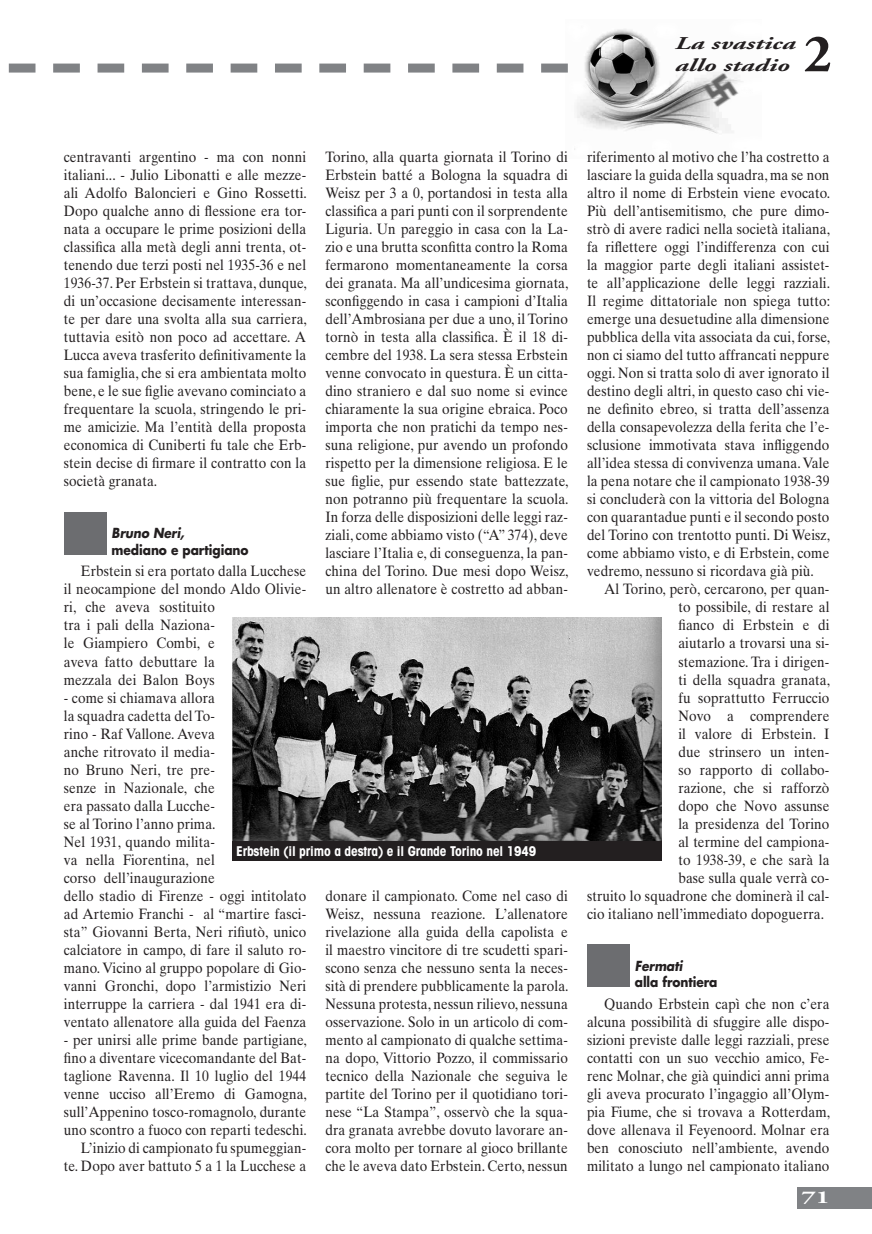
<style>
.page{position:relative;width:872px;height:1234px;background:#fff}
.page>*{position:absolute;margin:0;border:0;box-sizing:border-box;transform-origin:0 0}
.t1{font:700 54px "Adobe Garamond";color:#231f20}
.t2{font:italic 700 18px "Adobe Garamond";color:#231f20;scale:1.5 1}
.t3{font:700 18px "Adobe Garamond";color:#fff;scale:1.5 1}
.Preformatted_Text{font:15px/18px "Times Ten";letter-spacing:.01em;color:#231f20;text-align:justify;scale:.9 1}
.t4{font:700 13.5px/16.2px "Futura";letter-spacing:-.005em;color:#231f20;scale:.9 1}
.t5{font:700 condensed 13.5px "Avant Garde";letter-spacing:-.01em;color:#fff}
.s1{font-style:italic}
</style>
<div class="page">
<img style="left:566px;top:29px;width:177px;height:121px">
<svg style="left:8px;top:64px;width:560px;height:9px"></svg>
<div style="left:64px;top:512px;width:42px;height:42px;background:#6c6d70"></div>
<div style="left:587px;top:944px;width:42px;height:42px;background:#6c6d70"></div>
<div style="left:797px;top:1186px;width:75px;height:22px;background:#808285"></div>
<img style="left:232px;top:617px;width:429px;height:223px">
<div style="left:232px;top:840px;width:429px;height:20px;background:#231f20"></div>
<p class="t2" style="left:675px;top:33px;width:82px">La svastica</p>
<p class="t2" style="left:675px;top:56px;width:78px">allo stadio</p>
<p class="t1" style="left:803px;top:25px;width:30px">2</p>
<p class="Preformatted_Text" style="left:64px;top:148px;width:272px">centravanti argentino - ma con nonni italiani... - Julio Libonatti e alle mezze&shy;ali Adolfo Baloncieri e Gino Rossetti.<br>Dopo qualche anno di flessione era tor&shy;nata a occupare le prime posizioni della classifica alla metà degli anni trenta, ot&shy;tenendo due terzi posti nel 1935-36 e nel 1936-37. Per Erbstein si trattava, dunque, di un’occasione decisamente interessan&shy;te per dare una svolta alla sua carriera, tuttavia esitò non poco ad accettare. A Lucca aveva trasferito definitivamente la sua famiglia, che si era ambientata molto bene, e le sue figlie avevano cominciato a frequentare la scuola, stringendo le pri&shy;me amicizie. Ma l’entità della proposta economica di Cuniberti fu tale che Erb&shy;stein decise di firmare il contratto con la società granata.</p>
<p class="t4" style="left:112px;top:524px;width:154px"><span class="s1">Bruno Neri,<br></span>mediano e partigiano</p>
<p class="Preformatted_Text" style="left:64px;top:562px;width:271px;text-align:left;text-indent:17px">Erbstein si era portato dalla Lucchese il neocampione del mondo Aldo Olivie&shy;ri, che aveva sostituito<br>tra i pali della Naziona-<br>le Giampiero Combi, e<br>aveva fatto debuttare la<br>mezzala dei Balon Boys</p>
<p class="Preformatted_Text" style="left:64px;top:688px;width:271px;text-align:left">- come si chiamava allora<br>la squadra cadetta del To-<br>rino - Raf Vallone. Aveva<br>anche ritrovato il media-<br>no Bruno Neri, tre pre-<br>senze in Nazionale, che<br>era passato dalla Lucche-<br>se al Torino l’anno prima.<br>Nel 1931, quando milita-<br>va nella Fiorentina, nel<br>corso dell’inaugurazione<br>dello stadio di Firenze - oggi intitolato ad Artemio Franchi - al “martire fasci&shy;sta” Giovanni Berta, Neri rifiutò, unico calciatore in campo, di fare il saluto ro&shy;mano. Vicino al gruppo popolare di Gio&shy;vanni Gronchi, dopo l’armistizio Neri interruppe la carriera - dal 1941 era di&shy;ventato allenatore alla guida del Faenza</p>
<p class="Preformatted_Text" style="left:64px;top:1030px;width:272px">- per unirsi alle prime bande partigiane, fino a diventare vicecomandante del Bat&shy;taglione Ravenna. Il 10 luglio del 1944 venne ucciso all’Eremo di Gamogna, sull’Appenino tosco-romagnolo, durante uno scontro a fuoco con reparti tedeschi.</p>
<p class="Preformatted_Text" style="left:64px;top:1138px;width:271px;text-align:right">L’inizio di campionato fu spumeggian&shy;te. Dopo aver battuto 5 a 1 la Lucchese a</p>
<p class="Preformatted_Text" style="left:325px;top:148px;width:272px">Torino, alla quarta giornata il Torino di Erbstein batté a Bologna la squadra di Weisz per 3 a 0, portandosi in testa alla classifica a pari punti con il sorprendente Liguria. Un pareggio in casa con la La&shy;zio e una brutta sconfitta contro la Roma fermarono momentaneamente la corsa dei granata. Ma all’undicesima giornata, sconfiggendo in casa i campioni d’Italia dell’Ambrosiana per due a uno, il Torino tornò in testa alla classifica. È il 18 di&shy;cembre del 1938. La sera stessa Erbstein venne convocato in questura. È un citta&shy;dino straniero e dal suo nome si evince chiaramente la sua origine ebraica. Poco importa che non pratichi da tempo nes&shy;suna religione, pur avendo un profondo rispetto per la dimensione religiosa. E le sue figlie, pur essendo state battezzate, non potranno più frequentare la scuola.<br>In forza delle disposizioni delle leggi raz&shy;ziali, come abbiamo visto (“A” 374), deve lasciare l’Italia e, di conseguenza, la pan&shy;china del Torino. Due mesi dopo Weisz, un altro allenatore è costretto ad abban-</p>
<p class="t5" style="left:236px;top:842px;width:302px">Erbstein (il primo a destra) e il Grande Torino nel 1949</p>
<p class="Preformatted_Text" style="left:325px;top:886px;width:272px">donare il campionato. Come nel caso di Weisz, nessuna reazione. L’allenatore rivelazione alla guida della capolista e il maestro vincitore di tre scudetti spari&shy;scono senza che nessuno senta la neces&shy;sità di prendere pubblicamente la parola.<br>Nessuna protesta, nessun rilievo, nessuna osservazione. Solo in un articolo di com&shy;mento al campionato di qualche settima&shy;na dopo, Vittorio Pozzo, il commissario tecnico della Nazionale che seguiva le partite del Torino per il quotidiano tori&shy;nese “La Stampa”, osservò che la squa&shy;dra granata avrebbe dovuto lavorare an&shy;cora molto per tornare al gioco brillante che le aveva dato Erbstein. Certo, nessun</p>
<p class="Preformatted_Text" style="left:587px;top:148px;width:272px">riferimento al motivo che l’ha costretto a lasciare la guida della squadra, ma se non altro il nome di Erbstein viene evocato.<br>Più dell’antisemitismo, che pure dimo&shy;strò di avere radici nella società italiana, fa riflettere oggi l’indifferenza con cui la maggior parte degli italiani assistet&shy;te all’applicazione delle leggi razziali.<br>Il regime dittatoriale non spiega tutto: emerge una desuetudine alla dimensione pubblica della vita associata da cui, forse, non ci siamo del tutto affrancati neppure oggi. Non si tratta solo di aver ignorato il destino degli altri, in questo caso chi vie&shy;ne definito ebreo, si tratta dell’assenza della consapevolezza della ferita che l’e&shy;sclusione immotivata stava infliggendo all’idea stessa di convivenza umana. Vale la pena notare che il campionato 1938-39 si concluderà con la vittoria del Bologna con quarantadue punti e il secondo posto del Torino con trentotto punti. Di Weisz, come abbiamo visto, e di Erbstein, come vedremo, nessuno si ricordava già più.</p>
<p class="Preformatted_Text" style="left:604px;top:580px;width:252px">Al Torino, però, cercarono, per quan-</p>
<p class="Preformatted_Text" style="left:678px;top:598px;width:169px">to possibile, di restare al</p>
<p class="Preformatted_Text" style="left:678px;top:616px;width:169px">fianco di Erbstein e di</p>
<p class="Preformatted_Text" style="left:678px;top:634px;width:169px">aiutarlo a trovarsi una si-</p>
<p class="Preformatted_Text" style="left:678px;top:652px;width:169px">stemazione. Tra i dirigen-</p>
<p class="Preformatted_Text" style="left:678px;top:670px;width:170px">ti della squadra granata,</p>
<p class="Preformatted_Text" style="left:678px;top:688px;width:169px">fu soprattutto Ferruccio</p>
<p class="Preformatted_Text" style="left:678px;top:706px;width:169px">Novo a comprendere</p>
<p class="Preformatted_Text" style="left:678px;top:724px;width:169px">il valore di Erbstein. I</p>
<p class="Preformatted_Text" style="left:678px;top:742px;width:169px">due strinsero un inten-</p>
<p class="Preformatted_Text" style="left:678px;top:760px;width:169px">so rapporto di collabo-</p>
<p class="Preformatted_Text" style="left:678px;top:778px;width:169px">razione, che si rafforzò</p>
<p class="Preformatted_Text" style="left:678px;top:796px;width:169px">dopo che Novo assunse</p>
<p class="Preformatted_Text" style="left:678px;top:814px;width:169px">la presidenza del Torino</p>
<p class="Preformatted_Text" style="left:678px;top:832px;width:169px">al termine del campiona-</p>
<p class="Preformatted_Text" style="left:678px;top:850px;width:169px">to 1938-39, e che sarà la</p>
<p class="Preformatted_Text" style="left:678px;top:868px;width:169px">base sulla quale verrà co-</p>
<p class="Preformatted_Text" style="left:587px;top:886px;width:271px">struito lo squadrone che dominerà il cal-</p>
<p class="Preformatted_Text" style="left:587px;top:904px;width:265px">cio italiano nell’immediato dopoguerra.</p>
<p class="t4" style="left:635px;top:956px;width:93px"><span class="s1">Fermati<br></span>alla frontiera</p>
<p class="Preformatted_Text" style="left:587px;top:994px;width:272px;text-indent:17px">Quando Erbstein capì che non c’era alcuna possibilità di sfuggire alle dispo&shy;sizioni previste dalle leggi razziali, prese contatti con un suo vecchio amico, Fe&shy;renc Molnar, che già quindici anni prima gli aveva procurato l’ingaggio all’Olym&shy;pia Fiume, che si trovava a Rotterdam, dove allenava il Feyenoord. Molnar era ben conosciuto nell’ambiente, avendo militato a lungo nel campionato italiano</p>
<p class="t3" style="left:801px;top:1187px;width:20px">71</p>
</div>
